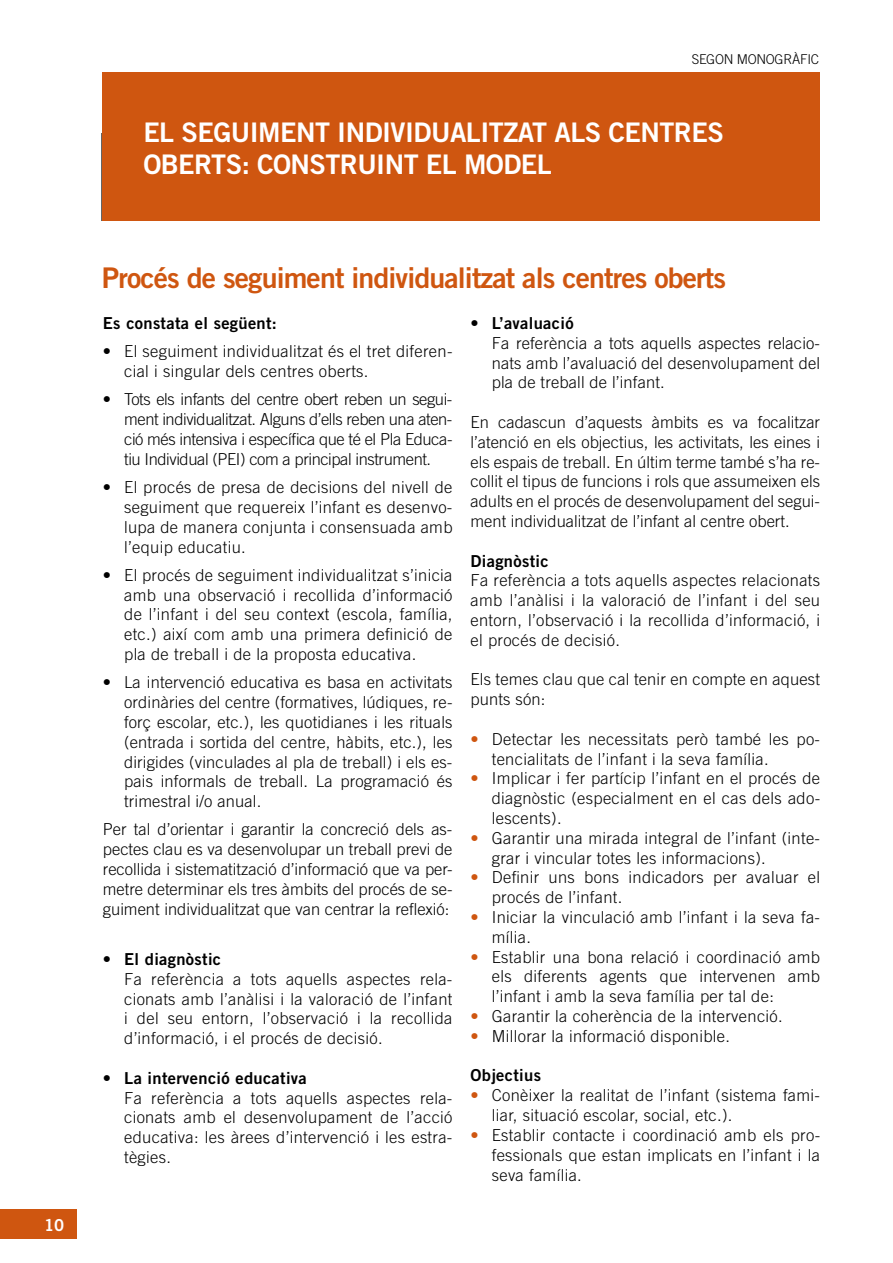
<style>
.page{position:relative;width:893px;height:1263px;background:#fff}
.page>*{position:absolute;margin:0;border:0;box-sizing:border-box;transform-origin:0 0}
.t1{font:28.5px "Trade Gothic Bold Two";letter-spacing:-.03em;color:#cf5610}
.t2{font:27px/32.4px "Trade Gothic Bold Two";letter-spacing:-.02em;color:#fff}
.t3{font:300 16.5px/19.8px "Trade Gothic";letter-spacing:.02em;color:#000;text-align:justify}
.t4{font:16.5px "Trade Gothic Bold Two";letter-spacing:.02em;color:#000}
.t5{font:16.5px "Trade Gothic Bold Two";color:#fff}
.t6{font:300 13.5px "Trade Gothic";letter-spacing:-.02em;color:#000}
.s1{font-family:"Trade Gothic Bold Two";font-weight:400}
.s2{color:#cf5610}
</style>
<div class="page">
<div style="left:0;top:1209px;width:77px;height:30px;background:#cf5610"></div>
<div style="left:102px;top:72px;width:717px;height:149px;background:#cf5610"></div>
<p class="t5" style="left:44px;top:1215px;width:22px">10</p>
<p class="t6" style="left:692px;top:51px;width:129px">SEGON MONOGRÀFIC</p>
<h2 class="t2" style="left:143px;top:115px;width:582px">El segui ment i ndividualitzat als centres oberts: construi nt el model</h2>
<h1 class="t1" style="left:102px;top:260px;width:626px">Procés de seguiment individualitzat als centres oberts</h1>
<p class="t4" style="left:103px;top:313px;width:176px">Es constata el següent:</p>
<p class="t3" style="left:124px;top:341px;width:330px;text-indent:-21px"><span class="s1">•</span> El seguiment individualitzat és el tret diferen&shy;cial i singular dels centres oberts.</p>
<p class="t3" style="left:124px;top:389px;width:330px;text-indent:-21px"><span class="s1">•</span> Tots els infants del centre obert reben un segui&shy;ment individualitzat. Alguns d’ells reben una aten&shy;ció més intensiva i específica que té el Pla Educa&shy;tiu Individual (PEI) com a principal instrument.</p>
<p class="t3" style="left:124px;top:477px;width:330px;text-indent:-21px"><span class="s1">•</span> El procés de presa de decisions del nivell de seguiment que requereix l’infant es desenvo&shy;lupa de manera conjunta i consensuada amb l’equip educatiu.</p>
<p class="t3" style="left:124px;top:565px;width:330px;text-indent:-21px"><span class="s1">•</span> El procés de seguiment individualitzat s’inicia amb una observació i recollida d’informació de l’infant i del seu context (escola, família, etc.) així com amb una primera definició de pla de treball i de la proposta educativa.</p>
<p class="t3" style="left:124px;top:672px;width:330px;text-indent:-21px"><span class="s1">•</span> La intervenció educativa es basa en activitats ordinàries del centre (formatives, lúdiques, re&shy;forç escolar, etc.), les quotidianes i les rituals (entrada i sortida del centre, hàbits, etc.), les dirigides (vinculades al pla de treball) i els es&shy;pais informals de treball. La programació és trimestral i/o anual.</p>
<p class="t3" style="left:103px;top:819px;width:351px">Per tal d’orientar i garantir la concreció dels as&shy;pectes clau es va desenvolupar un treball previ de recollida i sistematització d’informació que va per&shy;metre determinar els tres àmbits del procés de se&shy;guiment individualitzat que van centrar la reflexió:</p>
<p class="t4" style="left:103px;top:949px;width:120px">• El diagnòstic</p>
<p class="t3" style="left:124px;top:969px;width:330px">Fa referència a tots aquells aspectes rela&shy;cionats amb l’anàlisi i la valoració de l’infant i del seu entorn, l’observació i la recollida d’informació, i el procés de decisió.</p>
<p class="t4" style="left:103px;top:1067px;width:205px">• La intervenció educativa</p>
<p class="t3" style="left:124px;top:1087px;width:330px">Fa referència a tots aquells aspectes rela&shy;cionats amb el desenvolupament de l’acció educativa: les àrees d’intervenció i les estra&shy;tègies.</p>
<p class="t4" style="left:470px;top:313px;width:105px">• L’avaluació</p>
<p class="t3" style="left:492px;top:333px;width:330px">Fa referència a tots aquells aspectes relacio&shy;nats amb l’avaluació del desenvolupament del pla de treball de l’infant.</p>
<p class="t3" style="left:470px;top:412px;width:351px">En cadascun d’aquests àmbits es va focalitzar l’atenció en els objectius, les activitats, les eines i els espais de treball. En últim terme també s’ha re&shy;collit el tipus de funcions i rols que assumeixen els adults en el procés de desenvolupament del segui&shy;ment individualitzat de l’infant al centre obert.</p>
<p class="t4" style="left:470px;top:550px;width:80px">Diagnòstic</p>
<p class="t3" style="left:470px;top:570px;width:351px">Fa referència a tots aquells aspectes relacionats amb l’anàlisi i la valoració de l’infant i del seu entorn, l’observació i la recollida d’informació, i el procés de decisió.</p>
<p class="t3" style="left:470px;top:669px;width:351px">Els temes clau que cal tenir en compte en aquest punts són:</p>
<p class="t3" style="left:492px;top:729px;width:330px;text-indent:-21px"><span class="s2">•</span> Detectar les necessitats però també les po&shy;tencialitats de l’infant i la seva família.</p>
<p class="t3" style="left:492px;top:768px;width:330px;text-indent:-21px"><span class="s2">•</span> Implicar i fer partícip l’infant en el procés de diagnòstic (especialment en el cas dels ado&shy;lescents).</p>
<p class="t3" style="left:492px;top:828px;width:330px;text-indent:-21px"><span class="s2">•</span> Garantir una mirada integral de l’infant (inte&shy;grar i vincular totes les informacions).</p>
<p class="t3" style="left:492px;top:867px;width:330px;text-indent:-21px"><span class="s2">•</span> Definir uns bons indicadors per avaluar el procés de l’infant.</p>
<p class="t3" style="left:492px;top:907px;width:330px;text-indent:-21px"><span class="s2">•</span> Iniciar la vinculació amb l’infant i la seva fa&shy;mília.</p>
<p class="t3" style="left:492px;top:947px;width:330px;text-indent:-21px"><span class="s2">•</span> Establir una bona relació i coordinació amb els diferents agents que intervenen amb l’infant i amb la seva família per tal de:</p>
<p class="t3" style="left:470px;top:1006px;width:314px"><span class="s2">•</span> Garantir la coherència de la intervenció.</p>
<p class="t3" style="left:470px;top:1026px;width:261px"><span class="s2">•</span> Millorar la informació disponible.</p>
<p class="t4" style="left:470px;top:1065px;width:72px">Objectius</p>
<p class="t3" style="left:492px;top:1085px;width:330px;text-indent:-21px"><span class="s2">•</span> Conèixer la realitat de l’infant (sistema fami&shy;liar, situació escolar, social, etc.).</p>
<p class="t3" style="left:492px;top:1125px;width:330px;text-indent:-21px"><span class="s2">•</span> Establir contacte i coordinació amb els pro&shy;fessionals que estan implicats en l’infant i la seva família.</p>
</div>
